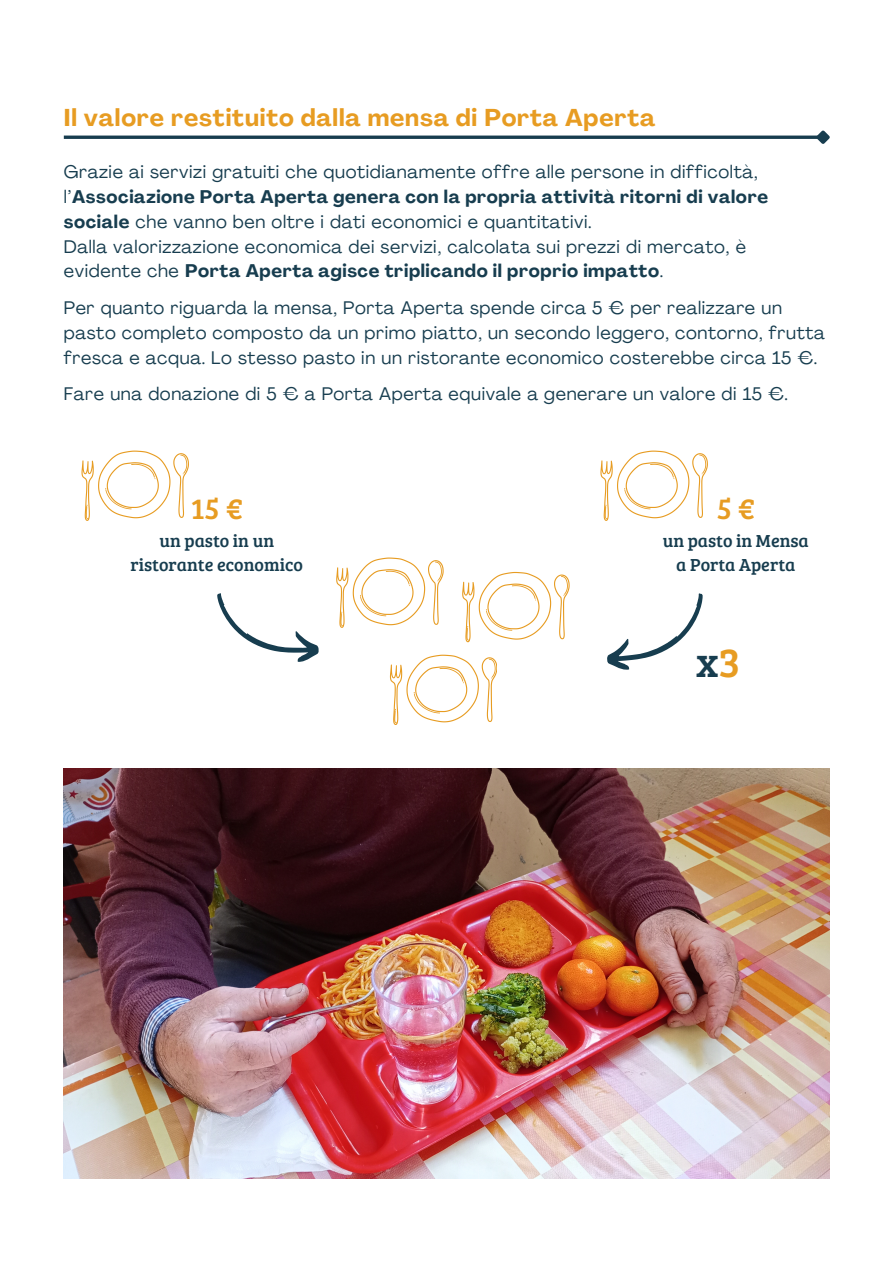
<style>
.page{position:relative;width:894px;height:1264px;background:#fff}
.page>*{position:absolute;margin:0;border:0;box-sizing:border-box;transform-origin:0 0}
.t1{font:42px "Bree Serif";color:#173d4f}
.t2{font:30px "Bree Serif";color:#e79c22}
.t3{font:700 24px "Agrandir";letter-spacing:.035em;color:#e79c22}
.t4{font:18px/24.8px "Agrandir";letter-spacing:.035em;color:#173d4f}
.t5{font:18px/24.8px "Bree Serif";color:#173d4f;text-align:center}
.s1{font-weight:700}
.s2{color:#e79c22}
</style>
<div class="page">
<svg style="left:336px;top:557px;width:107px;height:71px"></svg>
<svg style="left:462px;top:572px;width:107px;height:70px"></svg>
<svg style="left:390px;top:654px;width:106px;height:71px"></svg>
<svg style="left:217px;top:593px;width:102px;height:69px"></svg>
<svg style="left:600px;top:450px;width:107px;height:71px"></svg>
<svg style="left:81px;top:450px;width:107px;height:71px"></svg>
<svg style="left:607px;top:593px;width:96px;height:77px"></svg>
<svg style="left:64px;top:135px;width:749px;height:4px;background:#3a5a69"></svg>
<svg style="left:813px;top:130px;width:17px;height:14px"></svg>
<img style="left:64px;top:768px;width:765px;height:410px">
<h3 class="t3" style="left:64px;top:108px;width:593px">Il valore restituito dalla mensa di Porta Aperta</h3>
<p class="t4" style="left:64px;top:161px;width:705px">Grazie ai servizi gratuiti che quotidianamente offre alle persone in difficoltà, l’<span class="s1">Associazione Porta Aperta genera con la propria attività ritorni di valore sociale</span> che vanno ben oltre i dati economici e quantitativi.<br>Dalla valorizzazione economica dei servizi, calcolata sui prezzi di mercato, è evidente che <span class="s1">Porta Aperta agisce triplicando il proprio impatto</span>.</p>
<p class="t4" style="left:64px;top:297px;width:762px">Per quanto riguarda la mensa, Porta Aperta spende circa 5 € per realizzare un pasto completo composto da un primo piatto, un secondo leggero, contorno, frutta fresca e acqua. Lo stesso pasto in un ristorante economico costerebbe circa 15 €.</p>
<p class="t4" style="left:64px;top:383px;width:725px">Fare una donazione di 5 € a Porta Aperta equivale a generare un valore di 15 €.</p>
<h2 class="t2" style="left:191px;top:486px;width:53px">15€</h2>
<p class="t5" style="left:130px;top:527px;width:174px">un pasto in un ristorante economico</p>
<h2 class="t2" style="left:716px;top:486px;width:40px">5€</h2>
<p class="t5" style="left:662px;top:527px;width:148px">un pasto in Mensa a Porta Aperta</p>
<h1 class="t1" style="left:696px;top:632px;width:46px">x<span class="s2">3</span></h1>
</div>
